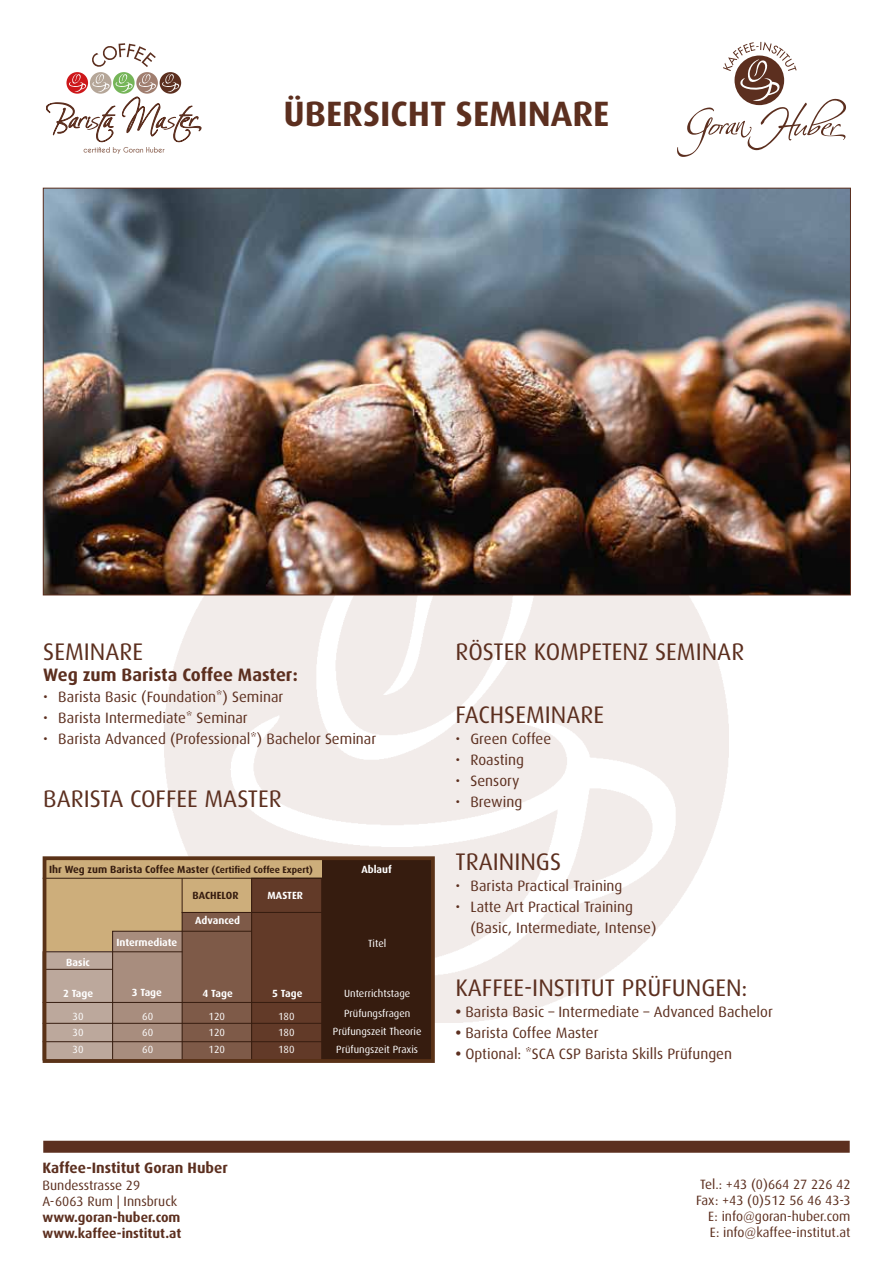
<style>
.page{position:relative;width:893px;height:1263px;background:#fff}
.page>*{position:absolute;margin:0;border:0;box-sizing:border-box;transform-origin:0 0}
.t1{font:700 35.25px "Dax";color:#5c2f1f}
.t2{font:24px "Dax";color:#5c2f1f}
.t3{font:700 18px "Dax";color:#5c2f1f}
.t4{font:15px/21px "Dax";color:#5c2f1f}
.t5{font:700 15px "Dax";color:#5c2f1f}
.t6{font:13.5px/16.2px "Dax";color:#5c2f1f}
.t7{font:700 13.5px/16.2px "Dax";color:#5c2f1f}
.t8{font:10.35px/16.4px "Dax";color:#fff;text-align:justify}
.t9{font:700 10.35px "Dax";color:#361c0f}
.t10{font:700 10.35px "Dax";color:#fff}
.s1{font-size:9.45px}
.s2{font-weight:700}
</style>
<div class="page">
<div style="left:43px;top:1141px;width:807px;height:12px;background:#5c2f1f"></div>
<svg style="left:92px;top:43px;width:64px;height:24px"></svg>
<svg style="left:159px;top:72px;width:22px;height:22px"></svg>
<svg style="left:136px;top:72px;width:22px;height:22px"></svg>
<svg style="left:113px;top:72px;width:22px;height:22px"></svg>
<svg style="left:90px;top:72px;width:22px;height:22px"></svg>
<svg style="left:66px;top:72px;width:22px;height:22px"></svg>
<svg style="left:46px;top:74px;width:155px;height:80px"></svg>
<img style="left:45px;top:190px;width:804px;height:403px">
<div style="left:321px;top:860px;width:111px;height:200px;background:#361c0f"></div>
<div style="left:43px;top:860px;width:278px;height:115px;background:#cdae7b"></div>
<div style="left:43px;top:952px;width:70px;height:108px;background:#bca89c"></div>
<div style="left:113px;top:931px;width:70px;height:129px;background:#a88d7e"></div>
<div style="left:112px;top:931px;width:71px;height:129px;border:1px solid #361c0f"></div>
<div style="left:182px;top:912px;width:70px;height:148px;background:#7e5a48"></div>
<div style="left:182px;top:912px;width:71px;height:148px;border:1px solid #361c0f"></div>
<div style="left:252px;top:878px;width:70px;height:182px;background:#623a28"></div>
<div style="left:251px;top:878px;width:71px;height:182px;border:1px solid #361c0f"></div>
<hr style="left:43px;top:969px;width:69px;height:1px;background:#361c0f">
<hr style="left:112px;top:951px;width:70px;height:1px;background:#361c0f">
<hr style="left:182px;top:931px;width:70px;height:1px;background:#361c0f">
<hr style="left:43px;top:1002px;width:389px;height:1px;background:#361c0f">
<hr style="left:43px;top:1023px;width:389px;height:1px;background:#361c0f">
<hr style="left:43px;top:1041px;width:389px;height:1px;background:#361c0f">
<hr style="left:43px;top:878px;width:389px;height:1px;background:#361c0f">
<hr style="left:252px;top:912px;width:70px;height:1px;background:#361c0f">
<div style="left:43px;top:856px;width:392px;height:207px;border:4px solid #5a3217"></div>
<hr style="left:182px;top:878px;width:1px;height:35px;background:#361c0f">
<svg style="left:677px;top:42px;width:169px;height:115px"></svg>
<h1 class="t1" style="left:283px;top:93px;width:327px">ÜBERSICHT SEMINARE</h1>
<h2 class="t2" style="left:43px;top:638px;width:101px">SEMINARE</h2>
<p class="t3" style="left:43px;top:664px;width:256px">Weg zum Barista Coffee Master:</p>
<p class="t4" style="left:43px;top:686px;width:242px">• Barista Basic (Foundation*) Seminar</p>
<p class="t4" style="left:43px;top:707px;width:206px">• Barista Intermediate* Seminar</p>
<p class="t4" style="left:43px;top:728px;width:334px">• Barista Advanced (Professional*) Bachelor Seminar</p>
<h2 class="t2" style="left:43px;top:785px;width:240px">BARISTA COFFEE MASTER</h2>
<p class="t9" style="left:49px;top:864px;width:265px">Ihr Weg zum Barista Coffee Master <span class="s1">(Certified Coffee Expert)</span></p>
<p class="t9" style="left:193px;top:889px;width:47px">BACHELOR</p>
<p class="t10" style="left:268px;top:889px;width:37px">MASTER</p>
<p class="t10" style="left:66px;top:957px;width:25px">Basic</p>
<p class="t10" style="left:63px;top:988px;width:32px">2 Tage</p>
<p class="t8" style="left:73px;top:1008px;width:12px">30<br>30<br>30</p>
<p class="t10" style="left:116px;top:937px;width:62px">Intermediate</p>
<p class="t10" style="left:132px;top:987px;width:32px">3 Tage</p>
<p class="t10" style="left:195px;top:914px;width:46px">Advanced</p>
<p class="t10" style="left:203px;top:988px;width:32px">4 Tage</p>
<p class="t10" style="left:272px;top:988px;width:32px">5 Tage</p>
<p class="t8" style="left:142px;top:1008px;width:12px">60<br>60<br>60</p>
<p class="t8" style="left:208px;top:1008px;width:18px">120<br>120<br>120</p>
<p class="t8" style="left:278px;top:1008px;width:18px">180<br>180<br>180</p>
<p class="t10" style="left:361px;top:864px;width:32px">Ablauf</p>
<p class="t8" style="left:368px;top:935px;width:20px">Titel</p>
<p class="t8" style="left:344px;top:984px;width:68px;line-height:19.4px">Unterrichtstage<br>Prüfungsfragen</p>
<p class="t8" style="left:333px;top:1022px;width:90px;line-height:18.1px;text-align:center">Prüfungszeit Theorie<br>Prüfungszeit Praxis</p>
<h2 class="t2" style="left:455px;top:638px;width:290px">RÖSTER KOMPETENZ SEMINAR</h2>
<h2 class="t2" style="left:455px;top:701px;width:150px">FACHSEMINARE</h2>
<p class="t4" style="left:455px;top:728px;width:97px">• Green Coffee</p>
<p class="t4" style="left:455px;top:749px;width:70px">• Roasting</p>
<p class="t4" style="left:455px;top:770px;width:65px">• Sensory</p>
<p class="t4" style="left:455px;top:791px;width:68px">• Brewing</p>
<h2 class="t2" style="left:455px;top:848px;width:107px">TRAININGS</h2>
<p class="t4" style="left:455px;top:875px;width:168px">• Barista Practical Training</p>
<p class="t4" style="left:470px;top:896px;width:187px;text-indent:-15px">• Latte Art Practical Training (Basic, Intermediate, Intense)</p>
<h2 class="t2" style="left:455px;top:974px;width:294px">KAFFEE-INSTITUT PRÜFUNGEN:</h2>
<p class="t4" style="left:455px;top:1001px;width:319px"><span class="s2">•</span> Barista Basic – Intermediate – Advanced Bachelor</p>
<p class="t4" style="left:455px;top:1022px;width:145px"><span class="s2">•</span> Barista Coffee Master</p>
<p class="t4" style="left:455px;top:1043px;width:278px"><span class="s2">•</span> Optional: *SCA CSP Barista Skills Prüfungen</p>
<p class="t5" style="left:43px;top:1160px;width:187px">Kaffee-Institut Goran Huber</p>
<p class="t6" style="left:43px;top:1177px;width:136px">Bundesstrasse 29<br>A-6063 Rum | Innsbruck</p>
<p class="t7" style="left:43px;top:1209px;width:140px">www.goran-huber.com www.kaffee-institut.at</p>
<p class="t6" style="left:696px;top:1176px;width:156px;text-align:right">Tel.: +43 (0)664 27 226 42<br>Fax: +43 (0)512 56 46 43-3<br>E: info@goran-huber.com<br>E: info@kaffee-institut.at</p>
</div>
